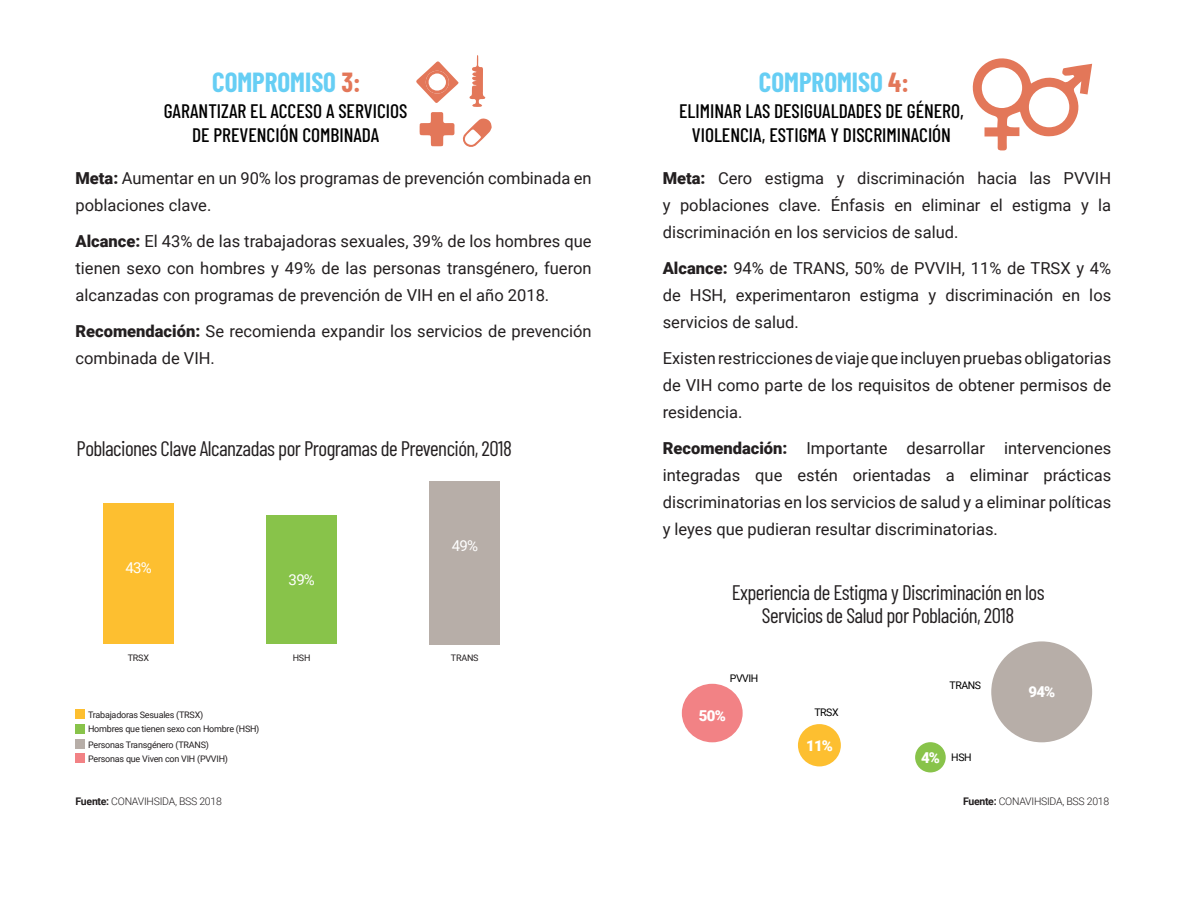
<style>
.page{position:relative;width:1188px;height:918px;background:#fff}
.page>*{position:absolute;margin:0;border:0;box-sizing:border-box;transform-origin:0 0}
.t1{font:700 27px "Barlow Condensed";color:#66cef4}
.t2{font:21px "Barlow Condensed";letter-spacing:-.025em;color:#231f20}
.t3{font:500 19.5px/23.4px "Barlow Condensed";color:#000;text-align:center}
.t4{font:16.5px/27px "Roboto";color:#231f20;text-align:justify}
.t5{font:900 15px "Roboto";color:#fff}
.t6{font:15px "Roboto";color:#fff}
.t7{font:300 10.5px "Roboto";letter-spacing:-.025em;color:#231f20}
.t8{font:10.5px "Roboto";letter-spacing:-.04em;color:#000}
.t9{font:9px "Roboto";letter-spacing:-.025em;color:#231f20}
.s1{color:#e37759}
.s2{font-weight:900}
.s3{font-weight:700}
</style>
<div class="page">
<div style="left:103px;top:504px;width:71px;height:140px;background:#fdbf30"></div>
<div style="left:266px;top:516px;width:71px;height:128px;background:#88c34a"></div>
<div style="left:429px;top:481px;width:71px;height:163px;background:#b7aea8"></div>
<div style="left:991px;top:641px;width:101px;height:101px;background:#b7aea8;border-radius:50%"></div>
<div style="left:798px;top:724px;width:43px;height:42px;background:#fdbf30;border-radius:50%"></div>
<div style="left:915px;top:742px;width:31px;height:30px;background:#88c34a;border-radius:50%"></div>
<div style="left:682px;top:684px;width:61px;height:58px;background:#f28285;border-radius:50%"></div>
<svg style="left:419px;top:112px;width:36px;height:35px"></svg>
<svg style="left:469px;top:55px;width:17px;height:52px"></svg>
<svg style="left:462px;top:118px;width:30px;height:29px"></svg>
<svg style="left:416px;top:61px;width:43px;height:42px"></svg>
<svg style="left:972px;top:58px;width:120px;height:93px"></svg>
<div style="left:76px;top:710px;width:9px;height:9px;background:#fdbf30"></div>
<div style="left:76px;top:739px;width:9px;height:9px;background:#b7aea8"></div>
<div style="left:76px;top:724px;width:9px;height:10px;background:#88c34a"></div>
<div style="left:76px;top:754px;width:9px;height:9px;background:#f28285"></div>
<p class="t1" style="left:212px;top:63px;width:150px">COMPROMISO <span class="s1">3:</span></p>
<p class="t1" style="left:759px;top:63px;width:151px">COMPROMISO <span class="s1">4:</span></p>
<p class="t3" style="left:164px;top:98px;width:245px">GARANTIZAR EL ACCESO A SERVICIOS</p>
<p class="t3" style="left:192px;top:121px;width:189px">DE PREVENCIÓN COMBINADA</p>
<p class="t4" style="left:76px;top:164px;width:518px"><span class="s2">Meta:</span> Aumentar en un 90% los programas de prevención combinada en poblaciones clave.</p>
<p class="t4" style="left:76px;top:227px;width:518px"><span class="s2">Alcance:</span> El 43% de las trabajadoras sexuales, 39% de los hombres que tienen sexo con hombres y 49% de las personas transgénero, fueron alcanzadas con programas de prevención de VIH en el año 2018.</p>
<p class="t4" style="left:76px;top:317px;width:518px"><span class="s2">Recomendación:</span> Se recomienda expandir los servicios de prevención combinada de VIH.</p>
<p class="t2" style="left:77px;top:434px;width:437px">Poblaciones Clave Alcanzadas por Programas de Prevención, 2018</p>
<p class="t6" style="left:125px;top:558px;width:28px">43%</p>
<p class="t6" style="left:289px;top:570px;width:28px">39%</p>
<p class="t6" style="left:452px;top:535px;width:28px">49%</p>
<p class="t9" style="left:128px;top:652px;width:23px">TRSX</p>
<p class="t9" style="left:293px;top:652px;width:19px">HSH</p>
<p class="t9" style="left:451px;top:652px;width:29px">TRANS</p>
<p class="t3" style="left:679px;top:98px;width:286px">ELIMINAR LAS DESIGUALDADES DE GÉNERO,<br>VIOLENCIA, ESTIGMA Y DISCRIMINACIÓN</p>
<p class="t4" style="left:663px;top:164px;width:450px"><span class="s2">Meta:</span> Cero estigma y discriminación hacia las PVVIH y poblaciones clave. Énfasis en eliminar el estigma y la discriminación en los servicios de salud.</p>
<p class="t4" style="left:663px;top:254px;width:450px"><span class="s2">Alcance:</span> 94% de TRANS, 50% de PVVIH, 11% de TRSX y 4% de HSH, experimentaron estigma y discriminación en los servicios de salud.</p>
<p class="t4" style="left:663px;top:344px;width:450px">Existen restricciones de viaje que incluyen pruebas obligatorias de VIH como parte de los requisitos de obtener permisos de residencia.</p>
<p class="t4" style="left:663px;top:434px;width:450px"><span class="s2">Recomendación:</span> Importante desarrollar intervenciones integradas que estén orientadas a eliminar prácticas discriminatorias en los servicios de salud y a eliminar políticas y leyes que pudieran resultar discriminatorias.</p>
<p class="t2" style="left:732px;top:577px;width:314px">Experiencia de Estigma y Discriminación en los</p>
<p class="t2" style="left:762px;top:600px;width:254px">Servicios de Salud por Población, 2018</p>
<p class="t8" style="left:730px;top:671px;width:30px">PVVIH</p>
<p class="t8" style="left:950px;top:678px;width:33px">TRANS</p>
<p class="t5" style="left:1028px;top:681px;width:29px">94%</p>
<p class="t8" style="left:814px;top:705px;width:26px">TRSX</p>
<p class="t9" style="left:88px;top:708px;width:117px">Trabajadoras Sesuales (TRSX)</p>
<p class="t9" style="left:88px;top:738px;width:122px">Personas Transgénero (TRANS)</p>
<p class="t5" style="left:699px;top:706px;width:29px">50%</p>
<p class="t9" style="left:88px;top:723px;width:173px">Hombres que tienen sexo con Hombre (HSH)</p>
<p class="t9" style="left:88px;top:752px;width:141px">Personas que Viven con VIH (PVVIH)</p>
<p class="t7" style="left:76px;top:794px;width:148px"><span class="s3">Fuente:</span> CONAVIHSIDA, BSS 2018</p>
<p class="t7" style="left:963px;top:794px;width:148px"><span class="s3">Fuente:</span> CONAVIHSIDA, BSS 2018</p>
<p class="t5" style="left:806px;top:735px;width:29px">11%</p>
<p class="t5" style="left:921px;top:747px;width:20px">4%</p>
<p class="t8" style="left:951px;top:750px;width:22px">HSH</p>
</div>
